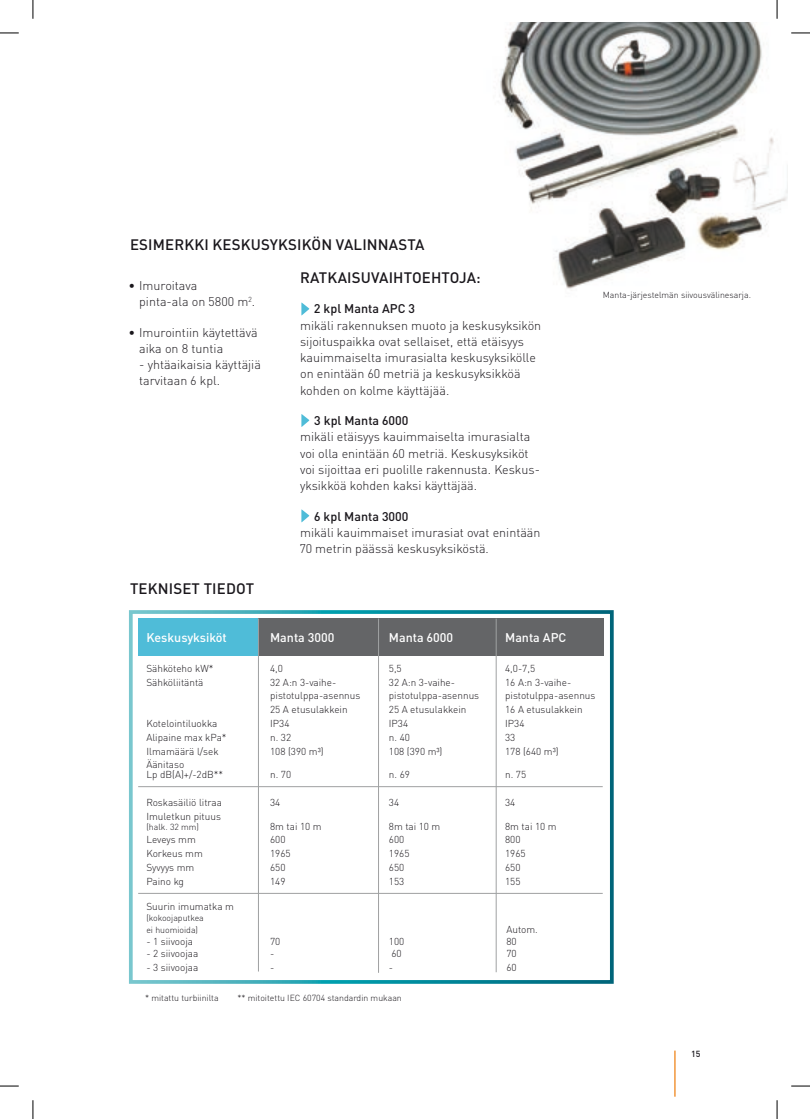
<style>
.page{position:relative;width:810px;height:1119px;background:#fff}
.page>*{position:absolute;margin:0;border:0;box-sizing:border-box;transform-origin:0 0}
.t1{font:500 15px "DINOT";letter-spacing:.01em;color:#1a171c}
.t2{font:300 12.5px/16.2px "DINOT";color:#1a171c}
.t3{font:500 12.5px "DINOT";color:#fff}
.t4{font:500 12.5px "DINOT";color:#1a171c}
.t5{font:300 10px/10px "DINOT";color:#1a171c}
.t6{font:300 8.75px/12px "DINOT";color:#1a171c}
.t7{font:500 8.75px "DINOT";color:#1a171c}
</style>
<div class="page">
<img style="left:499px;top:22px;width:289px;height:267px">
<div style="left:129px;top:610px;width:485px;height:373px;border:4px solid #fff"></div>
<div style="left:138px;top:618px;width:227px;height:38px;background:#4fbcd8"></div>
<div style="left:258px;top:618px;width:346px;height:38px;background:#646567"></div>
<hr style="left:258px;top:618px;width:1px;height:353px;background:#9fa1a2">
<hr style="left:378px;top:618px;width:1px;height:354px;background:#9fa1a2">
<hr style="left:496px;top:618px;width:1px;height:354px;background:#9fa1a2">
<hr style="left:138px;top:786px;width:465px;height:1px;background:#9fa1a2">
<hr style="left:138px;top:892px;width:465px;height:1px;background:#9fa1a2">
<svg style="left:301px;top:302px;width:9px;height:13px"></svg>
<svg style="left:301px;top:414px;width:9px;height:13px"></svg>
<svg style="left:301px;top:509px;width:9px;height:13px"></svg>
<hr style="left:674px;top:1050px;width:2px;height:46px;background:#ef8215">
<svg style="left:0;top:32px;width:19px;height:2px"></svg>
<svg style="left:791px;top:32px;width:19px;height:2px"></svg>
<svg style="left:0;top:1085px;width:19px;height:1px"></svg>
<svg style="left:791px;top:1085px;width:19px;height:1px"></svg>
<svg style="left:32px;top:0;width:2px;height:19px"></svg>
<svg style="left:32px;top:1100px;width:2px;height:18px"></svg>
<svg style="left:776px;top:0;width:2px;height:19px"></svg>
<svg style="left:776px;top:1100px;width:2px;height:18px"></svg>
<h1 class="t1" style="left:130px;top:235px;width:296px">ESIMERKKI KESKUSYKSIKÖN VALINNASTA</h1>
<p class="t2" style="left:139px;top:277px;width:117px;text-indent:-11px">• Imuroitava<br>pinta-ala on 5800 m<sup>2</sup>.</p>
<p class="t2" style="left:139px;top:324px;width:120px;text-indent:-11px">• Imurointiin käytettävä aika on 8 tuntia</p>
<p class="t2" style="left:139px;top:356px;width:123px">- yhtäaikaisia käyttäjiä tarvitaan 6 kpl.</p>
<h1 class="t1" style="left:130px;top:579px;width:126px">TEKNISET TIEDOT</h1>
<h1 class="t1" style="left:300px;top:268px;width:182px">RATKAISUVAIHTOEHTOJA:</h1>
<p class="t4" style="left:314px;top:301px;width:102px">2 kpl Manta APC 3</p>
<p class="t2" style="left:300px;top:317px;width:243px">mikäli rakennuksen muoto ja keskusyksikön sijoituspaikka ovat sellaiset, että etäisyys kauimmaiselta imurasialta keskusyksikölle on enintään 60 metriä ja keskusyksikköä kohden on kolme käyttäjää.</p>
<p class="t4" style="left:314px;top:412px;width:96px">3 kpl Manta 6000</p>
<p class="t2" style="left:300px;top:428px;width:241px">mikäli etäisyys kauimmaiselta imurasialta voi olla enintään 60 metriä. Keskusyksiköt voi sijoittaa eri puolille rakennusta. Keskus&shy;yksikköä kohden kaksi käyttäjää.</p>
<p class="t4" style="left:314px;top:508px;width:96px">6 kpl Manta 3000</p>
<p class="t2" style="left:300px;top:524px;width:242px">mikäli kauimmaiset imurasiat ovat enintään<br>70 metrin päässä keskusyksiköstä.</p>
<p class="t6" style="left:603px;top:289px;width:150px">Manta-järjestelmän siivousvälinesarja.</p>
<p class="t3" style="left:146px;top:629px;width:82px">Keskusyksiköt</p>
<p class="t3" style="left:270px;top:629px;width:66px">Manta 3000</p>
<p class="t3" style="left:389px;top:629px;width:66px">Manta 6000</p>
<p class="t3" style="left:505px;top:629px;width:63px">Manta APC</p>
<p class="t5" style="left:146px;top:663px;width:69px">Sähköteho kW*</p>
<p class="t5" style="left:270px;top:663px;width:14px">4,0</p>
<p class="t5" style="left:389px;top:663px;width:14px">5,5</p>
<p class="t5" style="left:505px;top:663px;width:31px">4,0-7,5</p>
<p class="t5" style="left:146px;top:677px;width:59px">Sähköliitäntä</p>
<p class="t5" style="left:270px;top:677px;width:68px">32 A:n 3-vaihe-</p>
<p class="t5" style="left:389px;top:677px;width:68px">32 A:n 3-vaihe-</p>
<p class="t5" style="left:505px;top:677px;width:68px">16 A:n 3-vaihe-</p>
<p class="t5" style="left:270px;top:690px;width:92px">pistotulppa-asennus</p>
<p class="t5" style="left:389px;top:690px;width:92px">pistotulppa-asennus</p>
<p class="t5" style="left:505px;top:690px;width:92px">pistotulppa-asennus</p>
<p class="t5" style="left:270px;top:704px;width:79px">25 A etusulakkein</p>
<p class="t5" style="left:389px;top:704px;width:79px">25 A etusulakkein</p>
<p class="t5" style="left:505px;top:704px;width:79px">16 A etusulakkein</p>
<p class="t5" style="left:146px;top:718px;width:73px">Kotelointiluokka</p>
<p class="t5" style="left:270px;top:718px;width:21px">IP34</p>
<p class="t5" style="left:389px;top:718px;width:21px">IP34</p>
<p class="t5" style="left:505px;top:718px;width:21px">IP34</p>
<p class="t5" style="left:146px;top:732px;width:82px">Alipaine max kPa*</p>
<p class="t5" style="left:270px;top:732px;width:23px">n. 32</p>
<p class="t5" style="left:389px;top:732px;width:23px">n. 40</p>
<p class="t5" style="left:505px;top:732px;width:12px">33</p>
<p class="t5" style="left:146px;top:745px;width:74px">Ilmamäärä l/sek</p>
<p class="t5" style="left:270px;top:745px;width:55px">108 (390 m³)</p>
<p class="t5" style="left:389px;top:745px;width:55px">108 (390 m³)</p>
<p class="t5" style="left:505px;top:745px;width:55px">178 (640 m³)</p>
<p class="t5" style="left:146px;top:759px;width:78px">Äänitaso<br>Lp dB(A)+/-2dB**</p>
<p class="t5" style="left:270px;top:769px;width:23px">n. 70</p>
<p class="t5" style="left:389px;top:769px;width:23px">n. 69</p>
<p class="t5" style="left:505px;top:769px;width:23px">n. 75</p>
<p class="t5" style="left:146px;top:797px;width:77px">Roskasäiliö litraa</p>
<p class="t5" style="left:270px;top:797px;width:12px">34</p>
<p class="t5" style="left:389px;top:797px;width:12px">34</p>
<p class="t5" style="left:505px;top:797px;width:12px">34</p>
<p class="t5" style="left:146px;top:810px;width:76px">Imuletkun pituus</p>
<p class="t6" style="left:146px;top:820px;width:54px">(halk. 32 mm)</p>
<p class="t5" style="left:270px;top:820px;width:53px">8m tai 10 m</p>
<p class="t5" style="left:389px;top:820px;width:53px">8m tai 10 m</p>
<p class="t5" style="left:505px;top:820px;width:53px">8m tai 10 m</p>
<p class="t5" style="left:146px;top:834px;width:51px">Leveys mm</p>
<p class="t5" style="left:270px;top:834px;width:17px">600</p>
<p class="t5" style="left:389px;top:834px;width:17px">600</p>
<p class="t5" style="left:505px;top:834px;width:17px">800</p>
<p class="t5" style="left:146px;top:848px;width:58px">Korkeus mm</p>
<p class="t5" style="left:270px;top:848px;width:22px">1965</p>
<p class="t5" style="left:389px;top:848px;width:22px">1965</p>
<p class="t5" style="left:505px;top:848px;width:22px">1965</p>
<p class="t5" style="left:146px;top:862px;width:49px">Syvyys mm</p>
<p class="t5" style="left:270px;top:862px;width:17px">650</p>
<p class="t5" style="left:389px;top:862px;width:17px">650</p>
<p class="t5" style="left:505px;top:862px;width:17px">650</p>
<p class="t5" style="left:146px;top:875px;width:39px">Paino kg</p>
<p class="t5" style="left:270px;top:875px;width:17px">149</p>
<p class="t5" style="left:389px;top:875px;width:17px">153</p>
<p class="t5" style="left:505px;top:875px;width:17px">155</p>
<p class="t5" style="left:146px;top:901px;width:89px">Suurin imumatka m</p>
<p class="t6" style="left:146px;top:911px;width:59px">(kokoojaputkea ei huomioida)</p>
<p class="t5" style="left:506px;top:924px;width:33px">Autom.</p>
<p class="t5" style="left:146px;top:936px;width:48px">- 1 siivooja</p>
<p class="t5" style="left:270px;top:936px;width:12px">70</p>
<p class="t5" style="left:389px;top:936px;width:17px">100</p>
<p class="t5" style="left:506px;top:936px;width:12px">80</p>
<p class="t5" style="left:146px;top:948px;width:53px">- 2 siivoojaa</p>
<p class="t5" style="left:391px;top:948px;width:12px">60</p>
<p class="t5" style="left:506px;top:948px;width:12px">70</p>
<p class="t5" style="left:146px;top:961px;width:53px">- 3 siivoojaa</p>
<p class="t5" style="left:506px;top:961px;width:12px">60</p>
<p class="t6" style="left:145px;top:991px;width:75px">* mitattu turbiinilta</p>
<p class="t6" style="left:237px;top:991px;width:166px">** mitoitettu IEC 60704 standardin mukaan</p>
<p class="t7" style="left:691px;top:1048px;width:11px">15</p>
</div>
